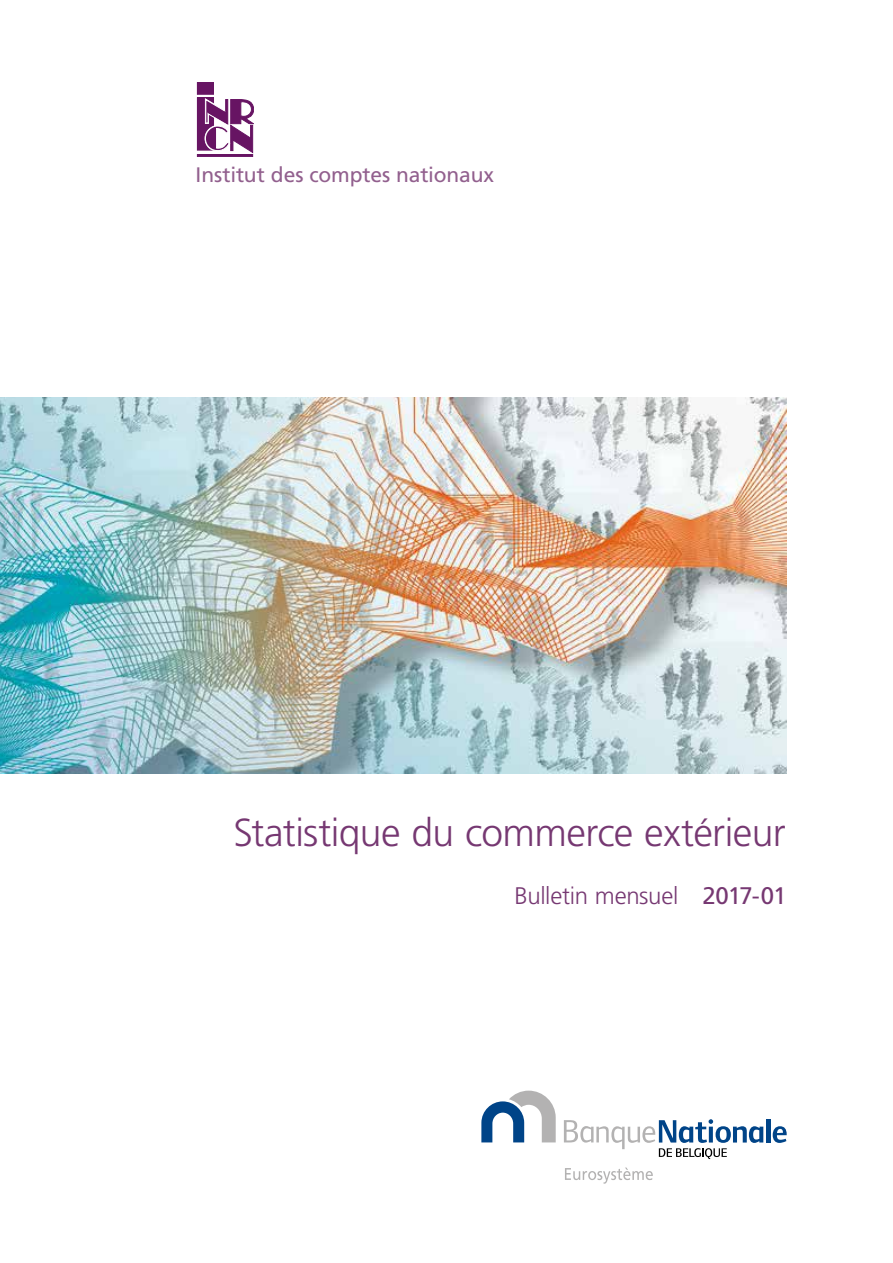
<style>
.page{position:relative;width:893px;height:1263px;background:#fff}
.page>*{position:absolute;margin:0;border:0;box-sizing:border-box;transform-origin:0 0}
.t1{font:300 39px "Frutiger LT";letter-spacing:-.015em;color:#763872}
.t2{font:300 24px "Frutiger LT";letter-spacing:-.01em;color:#763872}
.t3{font:21px "Frutiger LT";letter-spacing:-.005em;color:#92608e}
.s1{font-weight:400}
</style>
<div class="page">
<div style="left:197px;top:98px;width:17px;height:52px;background:#671463"></div>
<div style="left:197px;top:97px;width:17px;height:54px;border:1px solid #671463"></div>
<div style="left:197px;top:83px;width:16px;height:11px;background:#671463"></div>
<div style="left:197px;top:82px;width:17px;height:13px;border:1px solid #671463"></div>
<hr style="left:197px;top:154px;width:56px;height:3px;background:#671463">
<svg style="left:204px;top:97px;width:50px;height:57px"></svg>
<img style="left:0;top:398px;width:787px;height:376px">
<div style="left:766px;top:1119px;width:5px;height:23px;background:#048"></div>
<svg style="left:773px;top:1126px;width:14px;height:17px"></svg>
<svg style="left:564px;top:1119px;width:199px;height:40px"></svg>
<svg style="left:481px;top:1090px;width:75px;height:52px"></svg>
<svg style="left:565px;top:1167px;width:88px;height:17px"></svg>
<p class="t3" style="left:196px;top:162px;width:300px">Institut des comptes nationaux</p>
<p class="t1" style="left:233px;top:811px;width:554px">Statistique du commerce extérieur</p>
<p class="t2" style="left:514px;top:882px;width:274px">Bulletin mensuel <span class="s1">2017-01</span></p>
</div>
